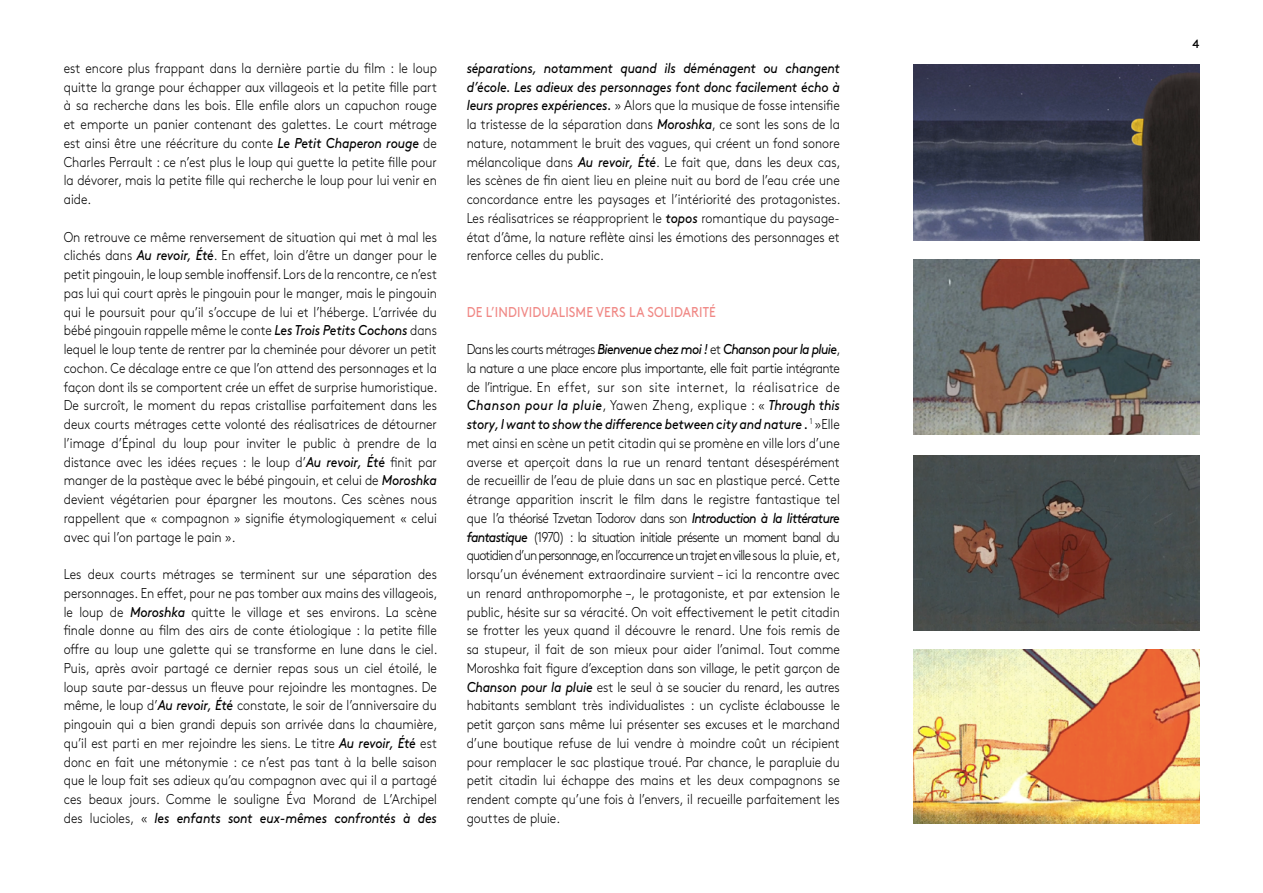
<style>
.page{position:relative;width:1263px;height:893px;background:#fff}
.page>*{position:absolute;margin:0;border:0;box-sizing:border-box;transform-origin:0 0}
.t1{font:300 14.25px/18.8px "Brown Std";color:#000;text-align:justify;scale:.87 1}
.t2{font:14.25px "Brown Std";letter-spacing:.01em;color:#f08885;scale:.87 1}
.t3{font:12px "Brown Std";color:#000}
.s1{font-weight:400;font-style:italic}
</style>
<div class="page">
<img style="left:913px;top:649px;width:286px;height:175px">
<img style="left:913px;top:455px;width:286px;height:175px">
<img style="left:913px;top:259px;width:286px;height:176px">
<img style="left:913px;top:65px;width:286px;height:175px">
<p class="t1" style="left:64px;top:59px;width:430px">est encore plus frappant dans la dernière partie du film : le loup quitte la grange pour échapper aux villageois et la petite fille part à sa recherche dans les bois. Elle enfile alors un capuchon rouge et emporte un panier contenant des galettes. Le court métrage est ainsi être une réécriture du conte <span class="s1">Le Petit Chaperon rouge</span> de Charles Perrault : ce n’est plus le loup qui guette la petite fille pour la dévorer, mais la petite fille qui recherche le loup pour lui venir en aide.</p>
<p class="t1" style="left:64px;top:227px;width:431px">On retrouve ce même renversement de situation qui met à mal les clichés dans <span class="s1">Au revoir, Été</span>. En effet, loin d’être un danger pour le petit pingouin, le loup semble inoffensif. Lors de la rencontre, ce n’est pas lui qui court après le pingouin pour le manger, mais le pingouin qui le poursuit pour qu’il s’occupe de lui et l’héberge. L’arrivée du bébé pingouin rappelle même le conte <span class="s1">Les Trois Petits Cochons</span> dans lequel le loup tente de rentrer par la cheminée pour dévorer un petit cochon. Ce décalage entre ce que l’on attend des personnages et la façon dont ils se comportent crée un effet de surprise humoristique.<br>De surcroît, le moment du repas cristallise parfaitement dans les deux courts métrages cette volonté des réalisatrices de détourner l’image d’Épinal du loup pour inviter le public à prendre de la distance avec les idées reçues : le loup d’<span class="s1">Au revoir, Été</span> finit par manger de la pastèque avec le bébé pingouin, et celui de <span class="s1">Moroshka </span>devient végétarien pour épargner les moutons. Ces scènes nous rappellent que « compagnon » signifie étymologiquement « celui avec qui l’on partage le pain ».</p>
<p class="t1" style="left:64px;top:565px;width:431px">Les deux courts métrages se terminent sur une séparation des personnages. En effet, pour ne pas tomber aux mains des villageois, le loup de <span class="s1">Moroshka</span> quitte le village et ses environs. La scène finale donne au film des airs de conte étiologique : la petite fille offre au loup une galette qui se transforme en lune dans le ciel.<br>Puis, après avoir partagé ce dernier repas sous un ciel étoilé, le loup saute par-dessus un fleuve pour rejoindre les montagnes. De même, le loup d’<span class="s1">Au revoir, Été</span> constate, le soir de l’anniversaire du pingouin qui a bien grandi depuis son arrivée dans la chaumière, qu’il est parti en mer rejoindre les siens. Le titre <span class="s1">Au revoir, Été</span> est donc en fait une métonymie : ce n’est pas tant à la belle saison que le loup fait ses adieux qu’au compagnon avec qui il a partagé ces beaux jours. Comme le souligne Éva Morand de L’Archipel des lucioles, « <span class="s1">les enfants sont eux-mêmes confrontés à des</span></p>
<p class="t1" style="left:467px;top:59px;width:431px"><span class="s1">séparations, notamment quand ils déménagent ou changent d’école. Les adieux des personnages font donc facilement écho à leurs propres expériences.</span> » Alors que la musique de fosse intensifie la tristesse de la séparation dans <span class="s1">Moroshka</span>, ce sont les sons de la nature, notamment le bruit des vagues, qui créent un fond sonore mélancolique dans <span class="s1">Au revoir, Été</span>. Le fait que, dans les deux cas, les scènes de fin aient lieu en pleine nuit au bord de l’eau crée une concordance entre les paysages et l’intériorité des protagonistes.<br>Les réalisatrices se réapproprient le <span class="s1">topos</span> romantique du paysage&shy;état d’âme, la nature reflète ainsi les émotions des personnages et renforce celles du public.</p>
<p class="t2" style="left:467px;top:303px;width:288px">DE L’INDIVIDUALISME VERS LA SOLIDARITÉ</p>
<p class="t1" style="left:467px;top:340px;width:431px">Dans les courts métrages <span class="s1">Bienvenue chez moi !</span> et <span class="s1">Chanson pour la pluie</span>, la nature a une place encore plus importante, elle fait partie intégrante de l’intrigue. En effet, sur son site internet, la réalisatrice de <span class="s1">Chanson pour la pluie</span>, Yawen Zheng, explique : « <span class="s1">Through this story, I want to show the difference between city and nature .</span> <sup>1</sup> »Elle met ainsi en scène un petit citadin qui se promène en ville lors d’une averse et aperçoit dans la rue un renard tentant désespérément de recueillir de l’eau de pluie dans un sac en plastique percé. Cette étrange apparition inscrit le film dans le registre fantastique tel que l’a théorisé Tzvetan Todorov dans son <span class="s1">Introduction à la littérature fantastique</span> (1970) : la situation initiale présente un moment banal du quotidien d’un personnage, en l’occurrence un trajet en ville sous la pluie, et, lorsqu’un événement extraordinaire survient – ici la rencontre avec un renard anthropomorphe –, le protagoniste, et par extension le public, hésite sur sa véracité. On voit effectivement le petit citadin se frotter les yeux quand il découvre le renard. Une fois remis de sa stupeur, il fait de son mieux pour aider l’animal. Tout comme Moroshka fait figure d’exception dans son village, le petit garçon de <span class="s1">Chanson pour la pluie</span> est le seul à se soucier du renard, les autres habitants semblant très individualistes : un cycliste éclabousse le petit garçon sans même lui présenter ses excuses et le marchand d’une boutique refuse de lui vendre à moindre coût un récipient pour remplacer le sac plastique troué. Par chance, le parapluie du petit citadin lui échappe des mains et les deux compagnons se rendent compte qu’une fois à l’envers, il recueille parfaitement les gouttes de pluie.</p>
<p class="t3" style="left:1192px;top:37px;width:8px">4</p>
</div>
